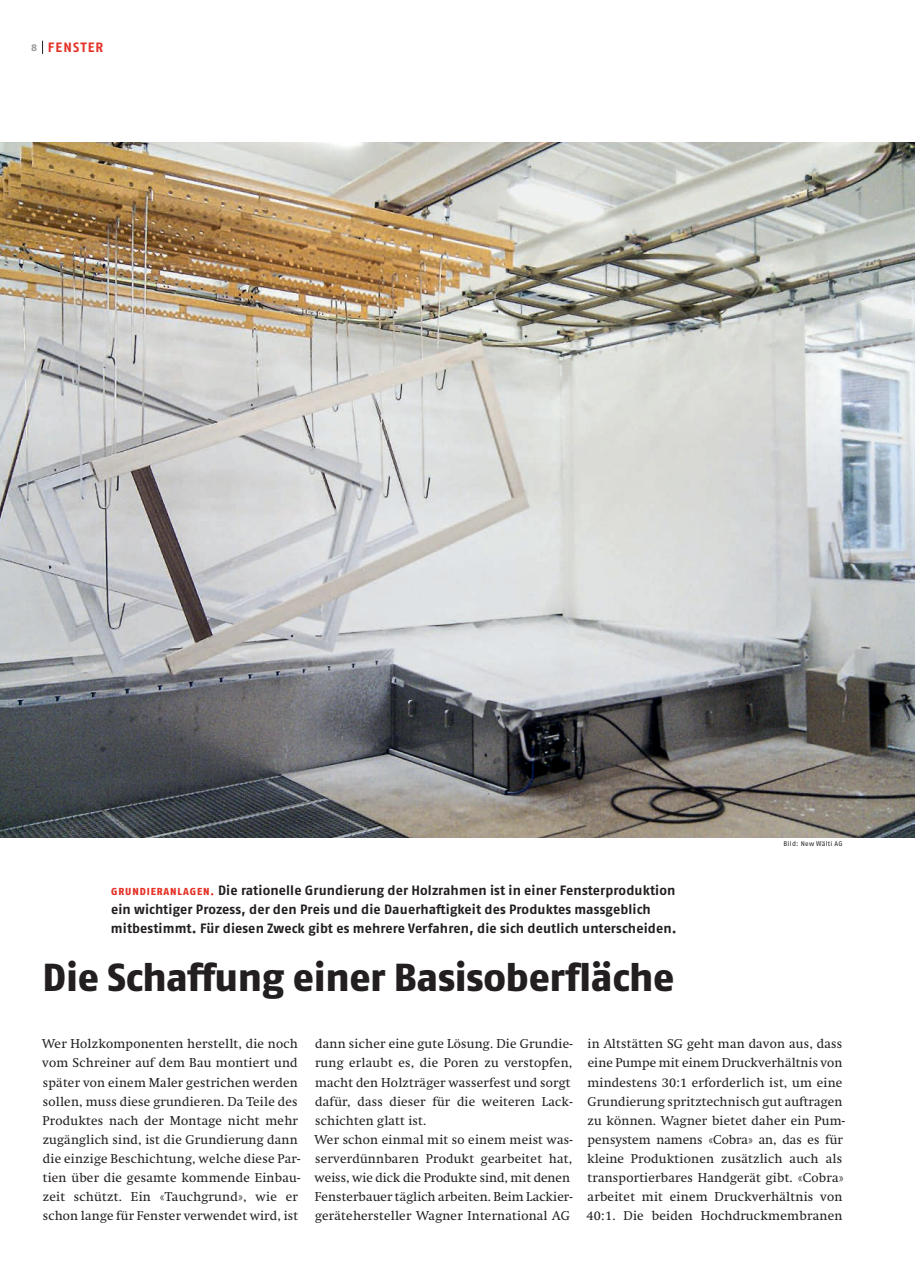
<style>
.page{position:relative;width:915px;height:1263px;background:#fff}
.page>*{position:absolute;margin:0;border:0;box-sizing:border-box;transform-origin:0 0}
.t1{font:800 39px "Fago OT";letter-spacing:-.01em;color:#231f20}
.t2{font:700 13.5px/19.2px "Fago OT";letter-spacing:.01em;color:#231f20}
.t3{font:700 13.5px "Fago OT";letter-spacing:.085em;color:#e53025}
.t4{font:12.75px/19.2px "Swift";letter-spacing:.02em;color:#231f20}
.t5{font:6.75px "Fago OT";letter-spacing:.045em;color:#231f20}
.s1{font-size:10.2px;color:#939598}
.s2{font-weight:800;font-size:10.2px;color:#e53025}
</style>
<div class="page">
<img style="left:0;top:142px;width:914px;height:696px">
<svg style="left:42px;top:41px;width:1px;height:13px"></svg>
<p class="t3" style="left:31px;top:39px;width:74px"><span class="s1">8</span> Fenster</p>
<p class="t2" style="left:111px;top:881px;width:567px"><span class="s2">GRUNDIERANLAGEN.</span> Die rationelle Grundierung der Holzrahmen ist in einer Fensterproduktion ein wichtiger Prozess, der den Preis und die Dauerhaftigkeit des Produktes massgeblich mitbestimmt. Für diesen Zweck gibt es mehrere Verfahren, die sich deutlich unterscheiden.</p>
<h1 class="t1" style="left:43px;top:954px;width:633px">Die Schaffung einer Basisoberfläche</h1>
<p class="t5" style="left:783px;top:840px;width:61px">Bild: New Wälti AG</p>
<p class="t4" style="left:42px;top:1034px;width:259px">Wer Holzkomponenten herstellt, die noch vom Schreiner auf dem Bau montiert und später von einem Maler gestrichen werden sollen, muss diese grundieren. Da Teile des Produktes nach der Montage nicht mehr zugänglich sind, ist die Grundierung dann die einzige Beschichtung, welche diese Par&shy;tien über die gesamte kommende Einbau&shy;zeit schützt. Ein «Tauchgrund», wie er schon lange für Fenster verwendet wird, ist</p>
<p class="t4" style="left:314px;top:1034px;width:259px">dann sicher eine gute Lösung. Die Grundie&shy;rung erlaubt es, die Poren zu verstopfen, macht den Holzträger wasserfest und sorgt dafür, dass dieser für die weiteren Lack&shy;schichten glatt ist.<br>Wer schon einmal mit so einem meist was&shy;serverdünnbaren Produkt gearbeitet hat, weiss, wie dick die Produkte sind, mit denen Fensterbauer täglich arbeiten. Beim Lackier&shy;gerätehersteller Wagner International AG</p>
<p class="t4" style="left:586px;top:1034px;width:260px">in Altstätten SG geht man davon aus, dass eine Pumpe mit einem Druckverhältnis von mindestens 30:1 erforderlich ist, um eine Grundierung spritztechnisch gut auftragen zu können. Wagner bietet daher ein Pum&shy;pensystem namens «Cobra» an, das es für kleine Produktionen zusätzlich auch als transportierbares Handgerät gibt. «Cobra» arbeitet mit einem Druckverhältnis von 40:1. Die beiden Hochdruckmembranen</p>
</div>
